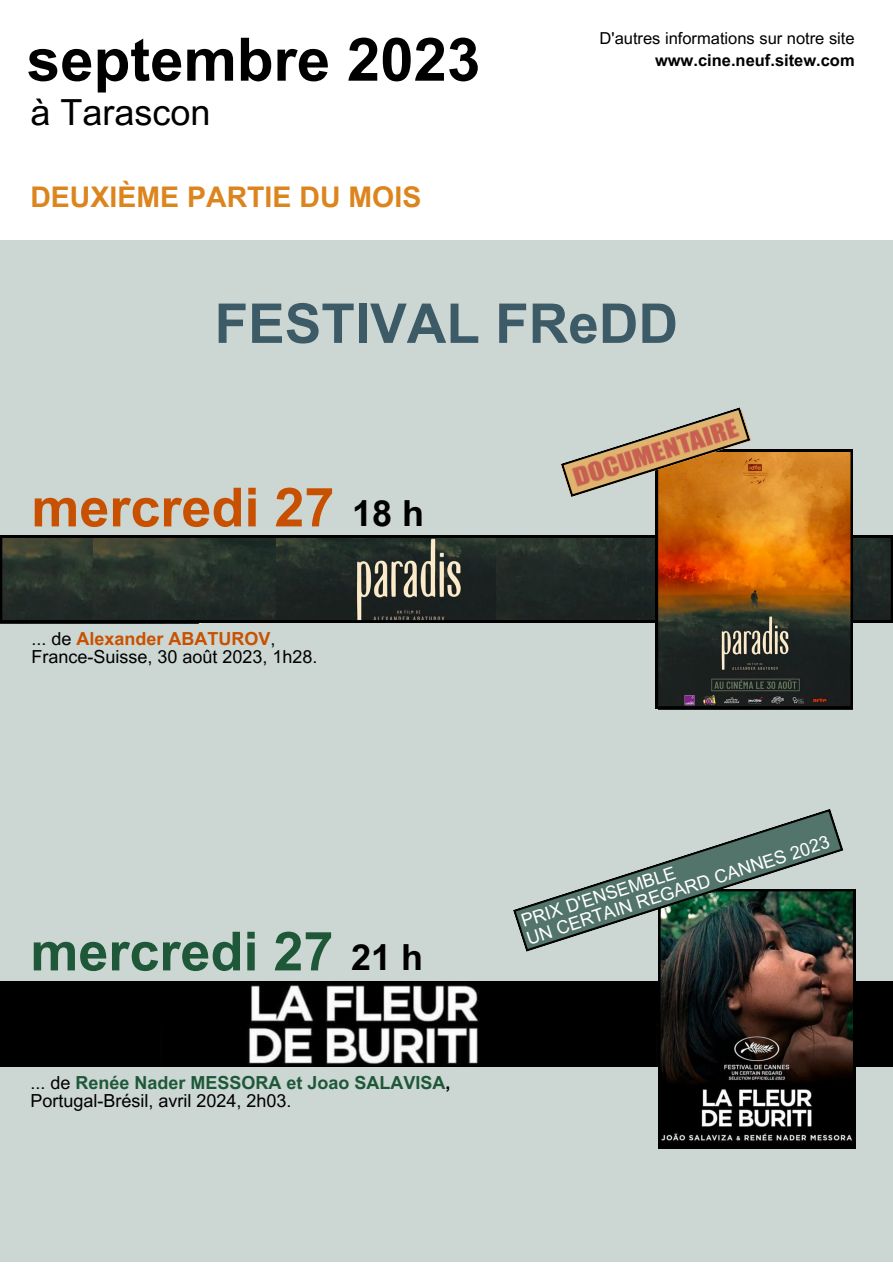
<style>
.page{position:relative;width:893px;height:1264px;background:#fff}
.page>*{position:absolute;margin:0;border:0;box-sizing:border-box;transform-origin:0 0}
.t1{font:700 60px "Arial MT Pro";color:#000}
.t2{font:700 54.9px "Arial MT Pro";color:#3d5b67}
.t3{font:700 54px "Arial MT Pro";color:#c75100}
.t4{font:700 54px "Arial MT Pro";color:#1f5839}
.t5{font:36px "Arial MT Pro";color:#000}
.t6{font:700 36px "Arial MT Pro";color:#000}
.t7{font:700 28.5px "Arial MT Pro";color:#dc851e}
.t8{font:18px "Arial MT Pro";color:#000}
.t9{font:18px "Arial MT Pro";color:#fff}
.t10{font:700 18px "Arial MT Pro";color:#1f5839}
.t11{font:700 18px "Arial MT Pro";color:#c75100}
.t12{font:16.5px "Arial MT Pro";color:#000}
.t13{font:700 16.5px "Arial MT Pro";color:#000}
.s1{font-weight:400;color:#000}
.s2{color:#000}
</style>
<div class="page">
<div style="left:0;top:240px;width:892px;height:1022px;background:#ccd7d3"></div>
<div style="left:855px;top:981px;width:37px;height:85px;background:#000"></div>
<svg style="left:0;top:535px;width:892px;height:87px;background:#282f2a"></svg>
<img style="left:656px;top:450px;width:196px;height:258px">
<svg style="left:658px;top:889px;width:197px;height:259px;background:#352a26"></svg>
<svg style="left:561px;top:407px;width:189px;height:90px"></svg>
<svg style="left:513px;top:809px;width:330px;height:142px"></svg>
<img style="left:162px;top:981px;width:334px;height:85px">
<div style="left:0;top:981px;width:162px;height:85px;background:#000"></div>
<div style="left:496px;top:981px;width:161px;height:85px;background:#000"></div>
<p class="t1" style="left:27px;top:37px;width:455px">septembre 2023</p>
<p class="t5" style="left:30px;top:99px;width:181px">à Tarascon</p>
<p class="t7" style="left:30px;top:186px;width:392px">DEUXIÈME PARTIE DU MOIS</p>
<p class="t12" style="left:599px;top:32px;width:256px">D'autres informations sur notre site</p>
<p class="t13" style="left:655px;top:54px;width:201px">www.cine.neuf.sitew.com</p>
<p class="t2" style="left:214px;top:303px;width:465px">FESTIVAL FReDD</p>
<p class="t3" style="left:31px;top:487px;width:304px">mercredi 27</p>
<p class="t6" style="left:352px;top:500px;width:73px">18 h</p>
<p class="t11" style="left:31px;top:632px;width:245px"><span class="s1">... de</span> Alexander ABATUROV<span class="s1">,</span></p>
<p class="t8" style="left:31px;top:650px;width:287px">France-Suisse, 30 août 2023, 1h28.</p>
<p class="t4" style="left:30px;top:931px;width:304px">mercredi 27</p>
<p class="t6" style="left:351px;top:944px;width:73px">21 h</p>
<p class="t10" style="left:30px;top:1075px;width:421px"><span class="s1">... de</span> Renée Nader MESSORA et Joao SALAVISA<span class="s2">,</span></p>
<p class="t8" style="left:30px;top:1093px;width:262px">Portugal-Brésil, avril 2024, 2h03.</p>
<p class="t9" style="left:525px;top:932px;width:318px;rotate:-18deg">UN CERTAIN REGARD CANNES 2023</p>
<p class="t9" style="left:519px;top:915px;width:163px;rotate:-18deg">PRIX D'ENSEMBLE</p>
</div>
